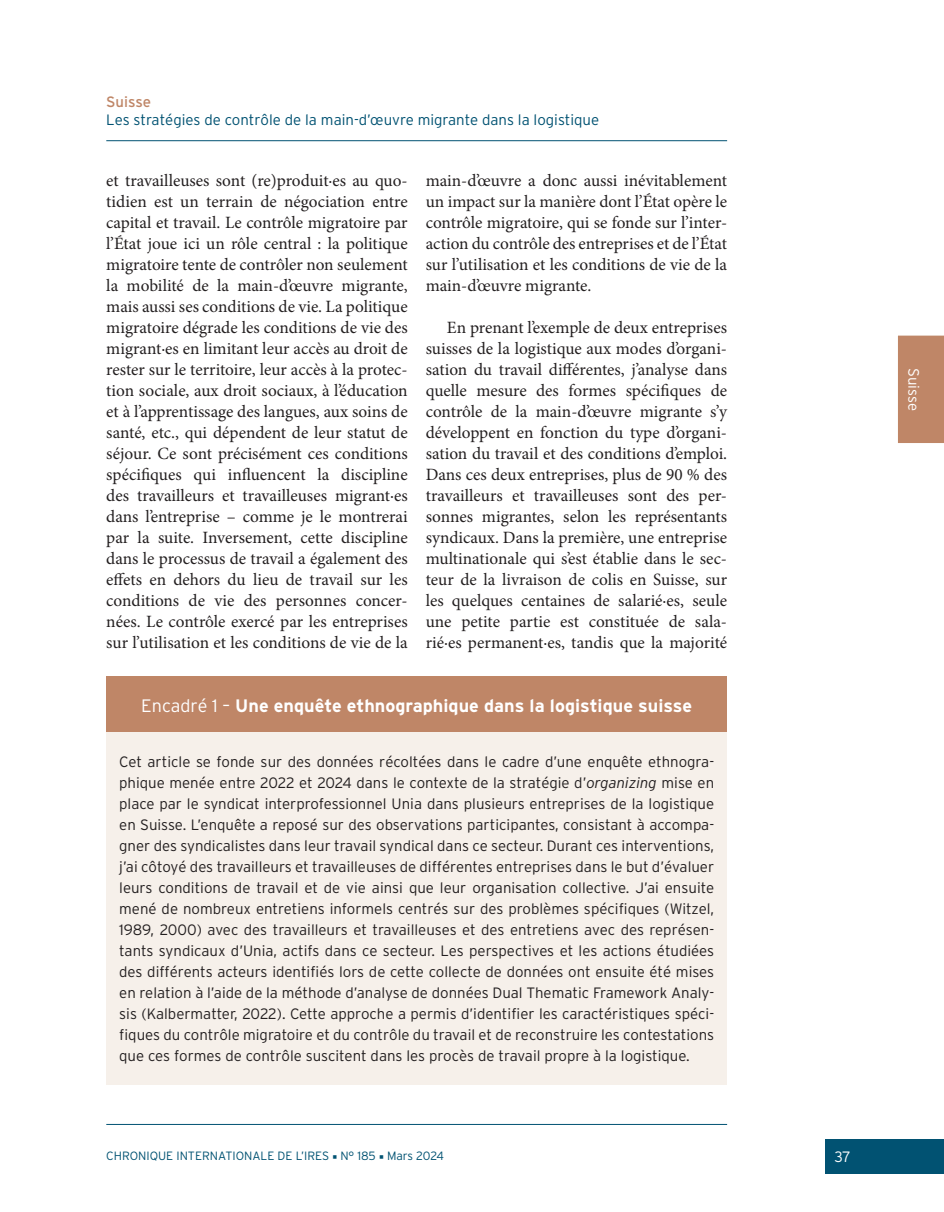
<style>
.page{position:relative;width:944px;height:1212px;background:#fff}
.page>*{position:absolute;margin:0;border:0;box-sizing:border-box;transform-origin:0 0}
.TITRE_ENCADRE{font:700 18px "Interstate";color:#fff}
.t1{font:17.25px/21px "Minion Pro";color:#231f20;text-align:justify}
.ENCADRE{font:300 15px/21px "Interstate";color:#231f20;text-align:justify}
.t2{font:300 15px "Interstate";color:#015272}
.t3{font:300 15px "Interstate";letter-spacing:-.01em;color:#fff}
.t4{font:15px "Interstate";letter-spacing:-.01em;color:#bf8667}
.t5{font:300 12px "Interstate";color:#015272}
.s1{font-weight:300}
.s2{font-style:italic}
.s3{font-family:"Minion Pro";font-weight:400}
</style>
<div class="page">
<div style="left:825px;top:1140px;width:119px;height:34px;background:#015272"></div>
<hr style="left:106px;top:140px;width:621px;height:1px;background:#015272">
<hr style="left:106px;top:1124px;width:621px;height:1px;background:#015272">
<div style="left:898px;top:335px;width:46px;height:108px;background:#bf8667"></div>
<div style="left:106px;top:677px;width:621px;height:55px;background:#bf8667"></div>
<div style="left:106px;top:732px;width:621px;height:352px;background:#f6f0ea"></div>
<p class="t4" style="left:106px;top:94px;width:46px">Suisse</p>
<p class="t2" style="left:106px;top:112px;width:494px">Les stratégies de contrôle de la main-d’œuvre migrante dans la logistique</p>
<p class="t1" style="left:106px;top:170px;width:303px">et travailleuses sont (re)produit·es au quo&shy;tidien est un terrain de négociation entre capital et travail. Le contrôle migratoire par l’État joue ici un rôle central : la politique migratoire tente de contrôler non seulement la mobilité de la main-d’œuvre migrante, mais aussi ses conditions de vie. La politique migratoire dégrade les conditions de vie des migrant·es en limitant leur accès au droit de rester sur le territoire, leur accès à la protec&shy;tion sociale, aux droit sociaux, à l’éducation et à l’apprentissage des langues, aux soins de santé, etc., qui dépendent de leur statut de séjour. Ce sont précisément ces conditions spécifiques qui influencent la discipline des travailleurs et travailleuses migrant·es dans l’entreprise – comme je le montrerai par la suite. Inversement, cette discipline dans le processus de travail a également des effets en dehors du lieu de travail sur les conditions de vie des personnes concer&shy;nées. Le contrôle exercé par les entreprises sur l’utilisation et les conditions de vie de la</p>
<p class="t1" style="left:426px;top:170px;width:303px">main-d’œuvre a donc aussi inévitablement un impact sur la manière dont l’État opère le contrôle migratoire, qui se fonde sur l’inter&shy;action du contrôle des entreprises et de l’État sur l’utilisation et les conditions de vie de la main-d’œuvre migrante.</p>
<p class="t1" style="left:426px;top:317px;width:303px;text-indent:21px">En prenant l’exemple de deux entreprises suisses de la logistique aux modes d’organi&shy;sation du travail différentes, j’analyse dans quelle mesure des formes spécifiques de contrôle de la main-d’œuvre migrante s’y développent en fonction du type d’organi&shy;sation du travail et des conditions d’emploi.<br>Dans ces deux entreprises, plus de 90 % des travailleurs et travailleuses sont des per&shy;sonnes migrantes, selon les représentants syndicaux. Dans la première, une entreprise multinationale qui s’est établie dans le sec&shy;teur de la livraison de colis en Suisse, sur les quelques centaines de salarié·es, seule une petite partie est constituée de sala&shy;rié·es permanent·es, tandis que la majorité</p>
<p class="TITRE_ENCADRE" style="left:141px;top:695px;width:552px"><span class="s1">Encadré 1 –</span> Une enquête ethnographique dans la logistique suisse</p>
<p class="ENCADRE" style="left:119px;top:751px;width:596px">Cet article se fonde sur des données récoltées dans le cadre d’une enquête ethnogra&shy;phique menée entre 2022 et 2024 dans le contexte de la stratégie d’<span class="s2">organizing</span> mise en place par le syndicat interprofessionnel Unia dans plusieurs entreprises de la logistique en Suisse. L’enquête a reposé sur des observations participantes, consistant à accompa&shy;gner des syndicalistes dans leur travail syndical dans ce secteur. Durant ces interventions, j’ai côtoyé des travailleurs et travailleuses de différentes entreprises dans le but d’évaluer leurs conditions de travail et de vie ainsi que leur organisation collective. J’ai ensuite mené de nombreux entretiens informels centrés sur des problèmes spécifiques (Witzel, 1989, 2000) avec des travailleurs et travailleuses et des entretiens avec des représen&shy;tants syndicaux d’Unia, actifs dans ce secteur. Les perspectives et les actions étudiées des différents acteurs identifiés lors de cette collecte de données ont ensuite été mises en relation à l’aide de la méthode d’analyse de données Dual Thematic Framework Analy&shy;sis (Kalbermatter, 2022). Cette approche a permis d’identifier les caractéristiques spéci&shy;fiques du contrôle migratoire et du contrôle du travail et de reconstruire les contestations que ces formes de contrôle suscitent dans les procès de travail propre à la logistique.</p>
<p class="t5" style="left:106px;top:1149px;width:339px">CHRONIQUE INTERNATIONALE DE L’IRES <span class="s3">■</span> N° 185 <span class="s3">■</span> Mars 2024</p>
<p class="t3" style="left:834px;top:1148px;width:18px">37</p>
<p class="t3" style="left:922px;top:368px;width:44px;rotate:90deg">Suisse</p>
</div>
